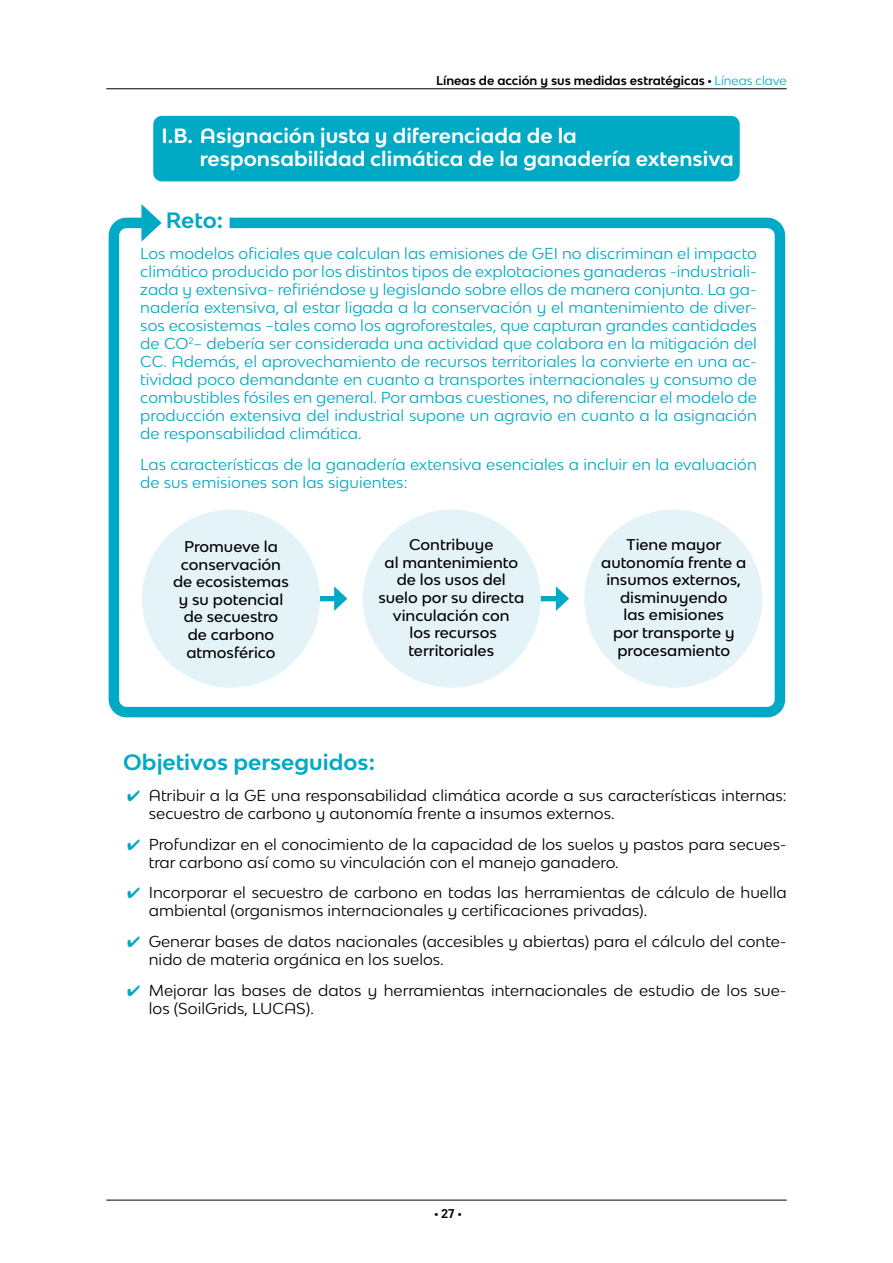
<style>
.page{position:relative;width:893px;height:1263px;background:#fff}
.page>*{position:absolute;margin:0;border:0;box-sizing:border-box;transform-origin:0 0}
.t1{font:700 21px "Bw Modelica SS01";color:#00a9c4}
.t2{font:700 19.5px/23.4px "Bw Modelica SS01";color:#fff}
.t3{font:15px/18px "Bw Modelica SS01";color:#00a9c4;text-align:justify}
.t4{font:15px/18px "Bw Modelica SS01";color:#000}
.t5{font:500 14.7px/17.5px "Bw Modelica SS01";color:#000;text-align:center}
.t6{font:700 12px "Bw Modelica SS01";color:#000}
.t7{font:900 12px "Bw Modelica SS01";color:#000}
.s1{font-weight:900}
.s2{font-weight:400;color:#00a9c4}
.s3{color:#00a9c4}
.s4{font-weight:700}
</style>
<div class="page">
<hr style="left:106px;top:89px;width:681px;height:1px;background:#000">
<hr style="left:106px;top:1200px;width:681px;height:1px;background:#000">
<div style="left:109px;top:218px;width:676px;height:499px;border:10px solid #00a9c4;border-radius:13px"></div>
<svg style="left:141px;top:204px;width:21px;height:38px"></svg>
<div style="left:153px;top:116px;width:587px;height:65px;background:#00a9c4;border-radius:9px"></div>
<div style="left:293px;top:596px;width:46px;height:5px;background:#00a9c4"></div>
<svg style="left:334px;top:586px;width:13px;height:25px"></svg>
<div style="left:514px;top:596px;width:47px;height:5px;background:#00a9c4"></div>
<svg style="left:556px;top:586px;width:13px;height:25px"></svg>
<div style="left:142px;top:510px;width:178px;height:178px;background:#e3f3f7;border-radius:50%"></div>
<div style="left:363px;top:510px;width:178px;height:178px;background:#e3f3f7;border-radius:50%"></div>
<div style="left:584px;top:510px;width:178px;height:178px;background:#e3f3f7;border-radius:50%"></div>
<p class="t6" style="left:436px;top:73px;width:352px">Líneas de acción y sus medidas estratégicas <span class="s1">·</span> <span class="s2">Líneas clave</span></p>
<h2 class="t2" style="left:200px;top:123px;width:535px;text-indent:-38px">I.B. Asignación justa y diferenciada de la responsabilidad climática de la ganadería extensiva</h2>
<h1 class="t1" style="left:166px;top:207px;width:59px">Reto:</h1>
<p class="t3" style="left:140px;top:244px;width:618px">Los modelos oficiales que calculan las emisiones de GEI no discriminan el impacto climático producido por los distintos tipos de explotaciones ganaderas -industriali&shy;zada y extensiva- refiriéndose y legislando sobre ellos de manera conjunta. La ga&shy;nadería extensiva, al estar ligada a la conservación y el mantenimiento de diver&shy;sos ecosistemas –tales como los agroforestales, que capturan grandes cantidades de CO<sup>2</sup>– debería ser considerada una actividad que colabora en la mitigación del CC. Además, el aprovechamiento de recursos territoriales la convierte en una ac&shy;tividad poco demandante en cuanto a transportes internacionales y consumo de combustibles fósiles en general. Por ambas cuestiones, no diferenciar el modelo de producción extensiva del industrial supone un agravio en cuanto a la asignación de responsabilidad climática.</p>
<p class="t3" style="left:140px;top:455px;width:618px">Las características de la ganadería extensiva esenciales a incluir en la evaluación de sus emisiones son las siguientes:</p>
<p class="t5" style="left:173px;top:537px;width:117px">Promueve la conservación de ecosistemas y su potencial de secuestro de carbono atmosférico</p>
<p class="t5" style="left:378px;top:536px;width:147px">Contribuye<br>al mantenimiento de los usos del suelo por su directa vinculación con<br>los recursos territoriales</p>
<p class="t5" style="left:601px;top:535px;width:147px">Tiene mayor autonomía frente a insumos externos, disminuyendo<br>las emisiones<br>por transporte y procesamiento</p>
<h1 class="t1" style="left:123px;top:749px;width:253px">Objetivos perseguidos:</h1>
<p class="t4" style="left:149px;top:786px;width:639px;text-indent:-22px"><span class="s3">✔</span> Atribuir a la GE una responsabilidad climática acorde a sus características internas: secuestro de carbono y autonomía frente a insumos externos.</p>
<p class="t4" style="left:149px;top:835px;width:639px;text-indent:-22px"><span class="s3">✔</span> Profundizar en el conocimiento de la capacidad de los suelos y pastos para secues&shy;trar carbono así como su vinculación con el manejo ganadero.</p>
<p class="t4" style="left:149px;top:883px;width:639px;text-indent:-22px"><span class="s3">✔</span> Incorporar el secuestro de carbono en todas las herramientas de cálculo de huella ambiental (organismos internacionales y certificaciones privadas).</p>
<p class="t4" style="left:149px;top:932px;width:639px;text-indent:-22px"><span class="s3">✔</span> Generar bases de datos nacionales (accesibles y abiertas) para el cálculo del conte&shy;nido de materia orgánica en los suelos.</p>
<p class="t4" style="left:149px;top:981px;width:639px;text-indent:-22px"><span class="s3">✔</span> Mejorar las bases de datos y herramientas internacionales de estudio de los sue&shy;los (SoilGrids, LUCAS).</p>
<p class="t7" style="left:434px;top:1206px;width:29px">· <span class="s4">27</span> ·</p>
</div>
